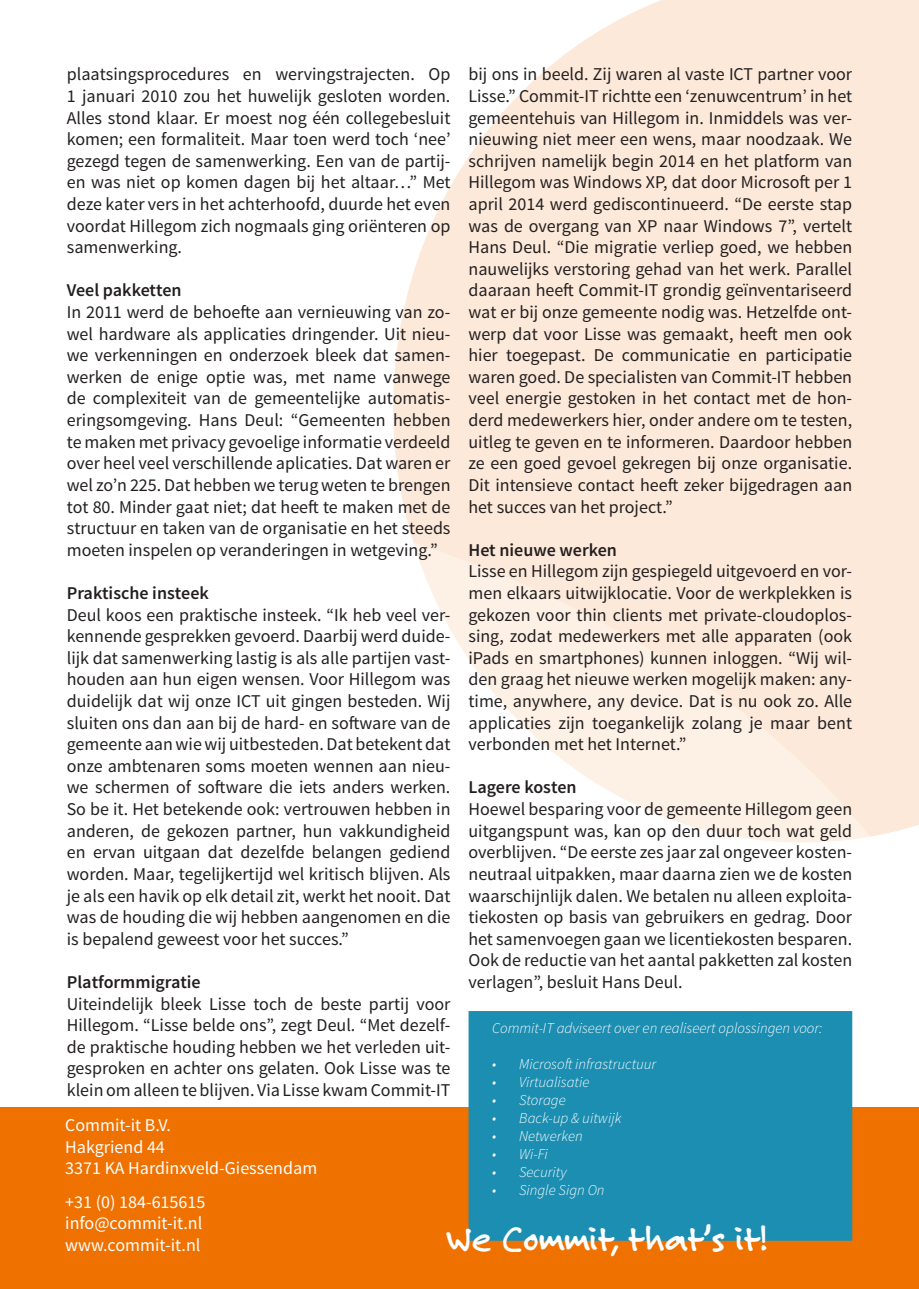
<style>
.page{position:relative;width:919px;height:1289px;background:#fff}
.page>*{position:absolute;margin:0;border:0;box-sizing:border-box;transform-origin:0 0}
.t1{font:700 37.5px "Felt Tip Roman";color:#fff}
.t2{font:18px/21.6px "Source Sans Pro";color:#231f20;text-align:justify}
.t3{font:18px/21.6px "Source Sans Pro";color:#fff}
.t4{font:600 18px "Source Sans Pro";color:#231f20}
.t5{font:italic 300 15px "Source Sans Pro";color:#fff}
</style>
<div class="page">
<svg style="left:393px;top:0;width:525px;height:836px;background:#fcebdd"></svg>
<svg style="left:413px;top:542px;width:456px;height:300px"></svg>
<div style="left:0;top:1107px;width:918px;height:181px;background:#ef7100"></div>
<div style="left:468px;top:1011px;width:384px;height:229px;background:#1b8eb1"></div>
<p class="t2" style="left:67px;top:64px;width:385px">plaatsingsprocedures en wervingstrajecten. Op 1 januari 2010 zou het huwelijk gesloten worden.<br>Alles stond klaar. Er moest nog één collegebesluit komen; een formaliteit. Maar toen werd toch ‘nee’ gezegd tegen de samenwerking. Een van de partij&shy;en was niet op komen dagen bij het altaar…” Met deze kater vers in het achterhoofd, duurde het even voordat Hillegom zich nogmaals ging oriënteren op samenwerking.</p>
<p class="t4" style="left:67px;top:279px;width:116px">Veel pakketten</p>
<p class="t2" style="left:67px;top:301px;width:385px">In 2011 werd de behoefte aan vernieuwing van zo&shy;wel hardware als applicaties dringender. Uit nieu&shy;we verkenningen en onderzoek bleek dat samen&shy;werken de enige optie was, met name vanwege de complexiteit van de gemeentelijke automatis&shy;eringsomgeving. Hans Deul: “Gemeenten hebben te maken met privacy gevoelige informatie verdeeld over heel veel verschillende aplicaties. Dat waren er wel zo’n 225. Dat hebben we terug weten te brengen tot 80. Minder gaat niet; dat heeft te maken met de structuur en taken van de organisatie en het steeds moeten inspelen op veranderingen in wetgeving.”</p>
<p class="t4" style="left:67px;top:581px;width:144px">Praktische insteek</p>
<p class="t2" style="left:67px;top:604px;width:385px">Deul koos een praktische insteek. “Ik heb veel ver&shy;kennende gesprekken gevoerd. Daarbij werd duide&shy;lijk dat samenwerking lastig is als alle partijen vast&shy;houden aan hun eigen wensen. Voor Hillegom was duidelijk dat wij onze ICT uit gingen besteden. Wij sluiten ons dan aan bij de hard- en software van de gemeente aan wie wij uitbesteden. Dat betekent dat onze ambtenaren soms moeten wennen aan nieu&shy;we schermen of software die iets anders werken.<br>So be it. Het betekende ook: vertrouwen hebben in anderen, de gekozen partner, hun vakkundigheid en ervan uitgaan dat dezelfde belangen gediend worden. Maar, tegelijkertijd wel kritisch blijven. Als je als een havik op elk detail zit, werkt het nooit. Dat was de houding die wij hebben aangenomen en die is bepalend geweest voor het succes.”</p>
<p class="t4" style="left:67px;top:970px;width:135px">Platformmigratie</p>
<p class="t2" style="left:67px;top:993px;width:385px">Uiteindelijk bleek Lisse toch de beste partij voor Hillegom. “Lisse belde ons”, zegt Deul. “Met dezelf&shy;de praktische houding hebben we het verleden uit&shy;gesproken en achter ons gelaten. Ook Lisse was te klein om alleen te blijven. Via Lisse kwam Commit-IT</p>
<p class="t2" style="left:468px;top:64px;width:385px">bij ons in beeld. Zij waren al vaste ICT partner voor Lisse.” Commit-IT richtte een ‘zenuwcentrum’ in het gemeentehuis van Hillegom in. Inmiddels was ver&shy;nieuwing niet meer een wens, maar noodzaak. We schrijven namelijk begin 2014 en het platform van Hillegom was Windows XP, dat door Microsoft per 1 april 2014 werd gediscontinueerd. “De eerste stap was de overgang van XP naar Windows 7”, vertelt Hans Deul. “Die migratie verliep goed, we hebben nauwelijks verstoring gehad van het werk. Parallel daaraan heeft Commit-IT grondig geïnventariseerd wat er bij onze gemeente nodig was. Hetzelfde ont&shy;werp dat voor Lisse was gemaakt, heeft men ook hier toegepast. De communicatie en participatie waren goed. De specialisten van Commit-IT hebben veel energie gestoken in het contact met de hon&shy;derd medewerkers hier, onder andere om te testen, uitleg te geven en te informeren. Daardoor hebben ze een goed gevoel gekregen bij onze organisatie.<br>Dit intensieve contact heeft zeker bijgedragen aan het succes van het project.”</p>
<p class="t4" style="left:468px;top:538px;width:150px">Het nieuwe werken</p>
<p class="t2" style="left:468px;top:561px;width:385px">Lisse en Hillegom zijn gespiegeld uitgevoerd en vor&shy;men elkaars uitwijklocatie. Voor de werkplekken is gekozen voor thin clients met private-cloudoplos&shy;sing, zodat medewerkers met alle apparaten (ook iPads en smartphones) kunnen inloggen. “Wij wil&shy;den graag het nieuwe werken mogelijk maken: any&shy;time, anywhere, any device. Dat is nu ook zo. Alle applicaties zijn toegankelijk zolang je maar bent verbonden met het Internet.”</p>
<p class="t4" style="left:468px;top:776px;width:110px">Lagere kosten</p>
<p class="t2" style="left:468px;top:798px;width:385px">Hoewel besparing voor de gemeente Hillegom geen uitgangspunt was, kan op den duur toch wat geld overblijven. “De eerste zes jaar zal ongeveer kosten&shy;neutraal uitpakken, maar daarna zien we de kosten waarschijnlijk dalen. We betalen nu alleen exploita&shy;tiekosten op basis van gebruikers en gedrag. Door het samenvoegen gaan we licentiekosten besparen.<br>Ook de reductie van het aantal pakketten zal kosten verlagen”, besluit Hans Deul.</p>
<p class="t5" style="left:492px;top:1019px;width:332px">Commit-IT adviseert over en realiseert oplossingen voor:</p>
<p class="t5" style="left:492px;top:1055px;width:166px">• Microsoft infrastructuur</p>
<p class="t5" style="left:492px;top:1073px;width:99px">• Virtualisatie</p>
<p class="t5" style="left:492px;top:1091px;width:75px">• Storage</p>
<p class="t5" style="left:492px;top:1109px;width:131px">• Back-up &amp; uitwijk</p>
<p class="t5" style="left:492px;top:1127px;width:92px">• Netwerken</p>
<p class="t5" style="left:492px;top:1145px;width:57px">• Wi-Fi</p>
<p class="t5" style="left:492px;top:1163px;width:76px">• Security</p>
<p class="t5" style="left:492px;top:1181px;width:114px">• Single Sign On</p>
<h1 class="t1" style="left:447px;top:1213px;width:322px">We Commit, that’s it!</h1>
<p class="t3" style="left:65px;top:1114px;width:253px">Commit-it B.V.<br>Hakgriend 44<br>3371 KA Hardinxveld-Giessendam</p>
<p class="t3" style="left:65px;top:1191px;width:142px">+31 (0) 184-615615 info@commit-it.nl www.commit-it.nl</p>
</div>
